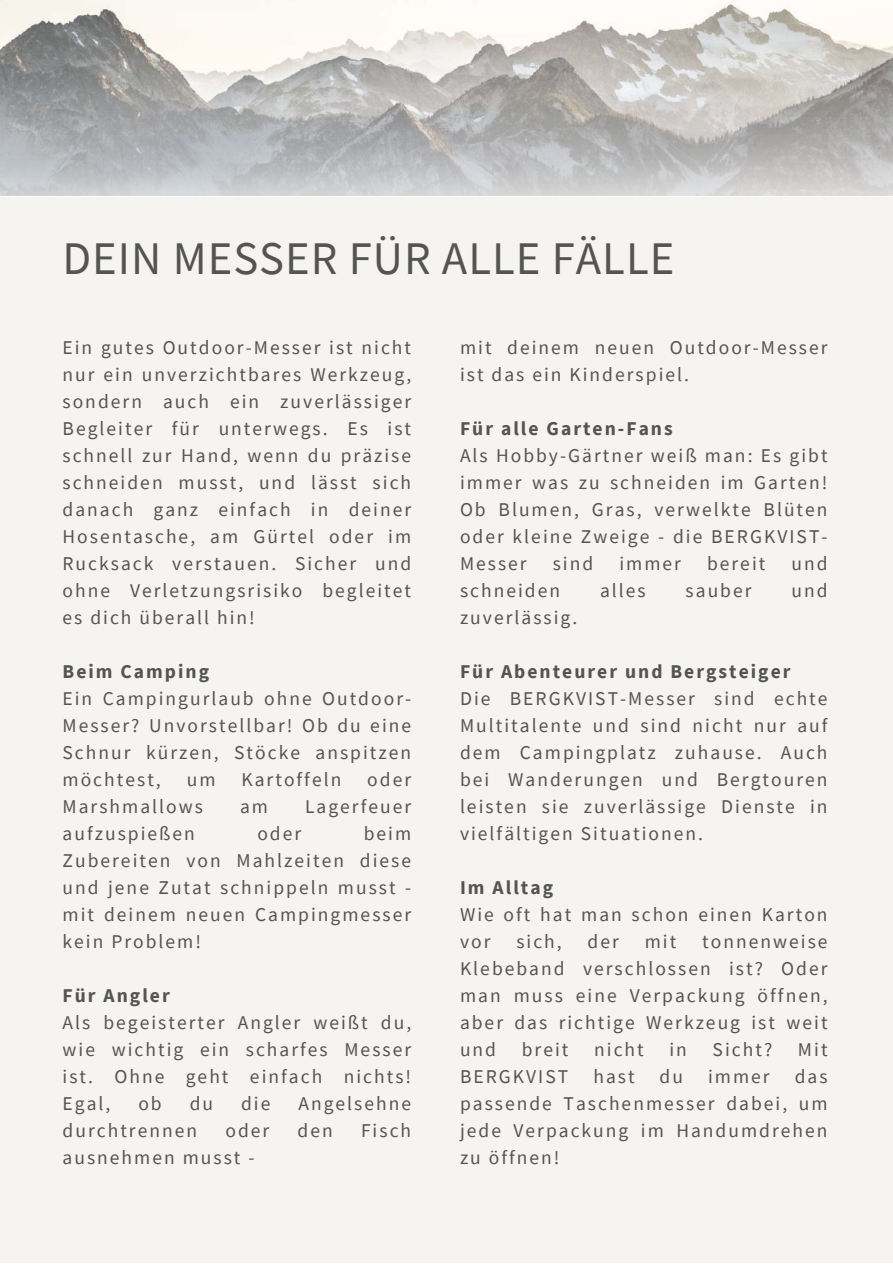
<style>
.page{position:relative;width:893px;height:1264px;background:#fff}
.page>*{position:absolute;margin:0;border:0;box-sizing:border-box;transform-origin:0 0}
.t1{font:46.8px "Source Sans Pro";letter-spacing:.02em;color:#545454}
.t2{font:19.5px/27px "Source Sans Pro";letter-spacing:.105em;color:#545454;text-align:justify}
.t3{font:700 19.5px "Source Sans Pro";letter-spacing:.105em;color:#545454}
</style>
<div class="page">
<div style="left:0;top:0;width:892px;height:1262px;background:#f6f4f0"></div>
<img style="left:0;top:0;width:892px;height:196px">
<h1 class="t1" style="left:63px;top:228px;width:613px">DEIN MESSER FÜR ALLE FÄLLE</h1>
<p class="t2" style="left:63px;top:334px;width:350px">Ein gutes Outdoor-Messer ist nicht nur ein unverzichtbares Werkzeug, sondern auch ein zuverlässiger Begleiter für unterwegs. Es ist schnell zur Hand, wenn du präzise schneiden musst, und lässt sich danach ganz einfach in deiner Hosentasche, am Gürtel oder im Rucksack verstauen. Sicher und ohne Verletzungsrisiko begleitet es dich überall hin!</p>
<p class="t3" style="left:63px;top:659px;width:148px">Beim Camping</p>
<p class="t2" style="left:63px;top:684px;width:350px">Ein Campingurlaub ohne Outdoor-Messer? Unvorstellbar! Ob du eine Schnur kürzen, Stöcke anspitzen möchtest,</p>
<p class="t2" style="left:187px;top:765px;width:30px">um</p>
<p class="t2" style="left:241px;top:765px;width:101px">Kartoffeln</p>
<p class="t2" style="left:367px;top:765px;width:45px">oder</p>
<p class="t2" style="left:63px;top:792px;width:142px">Marshmallows</p>
<p class="t2" style="left:240px;top:792px;width:29px">am</p>
<p class="t2" style="left:305px;top:792px;width:108px">Lagerfeuer</p>
<p class="t2" style="left:63px;top:819px;width:134px">aufzuspießen</p>
<p class="t2" style="left:257px;top:819px;width:45px">oder</p>
<p class="t2" style="left:63px;top:819px;width:350px;text-indent:301px">beim Zubereiten von Mahlzeiten diese und jene Zutat schnippeln musst - mit deinem neuen Campingmesser kein Problem!</p>
<p class="t3" style="left:63px;top:982px;width:109px">Für Angler</p>
<p class="t2" style="left:63px;top:1008px;width:350px">Als begeisterter Angler weißt du, wie wichtig ein scharfes Messer ist. Ohne geht einfach nichts!<br>Egal,</p>
<p class="t2" style="left:138px;top:1089px;width:25px">ob</p>
<p class="t2" style="left:190px;top:1089px;width:25px">du</p>
<p class="t2" style="left:241px;top:1089px;width:31px">die</p>
<p class="t2" style="left:298px;top:1089px;width:114px">Angelsehne</p>
<p class="t2" style="left:63px;top:1116px;width:136px">durchtrennen</p>
<p class="t2" style="left:225px;top:1116px;width:45px">oder</p>
<p class="t2" style="left:297px;top:1116px;width:37px">den</p>
<p class="t2" style="left:361px;top:1116px;width:52px">Fisch</p>
<p class="t2" style="left:63px;top:1143px;width:193px">ausnehmen musst -</p>
<p class="t2" style="left:460px;top:334px;width:369px">mit deinem neuen Outdoor-Messer ist das ein Kinderspiel.</p>
<p class="t3" style="left:460px;top:416px;width:214px">Für alle Garten-Fans</p>
<p class="t2" style="left:460px;top:442px;width:369px">Als Hobby-Gärtner weiß man: Es gibt immer was zu schneiden im Garten!<br>Ob Blumen, Gras, verwelkte Blüten oder kleine Zweige - die BERGKVIST-Messer</p>
<p class="t2" style="left:552px;top:550px;width:42px">sind</p>
<p class="t2" style="left:619px;top:550px;width:63px">immer</p>
<p class="t2" style="left:707px;top:550px;width:60px">bereit</p>
<p class="t2" style="left:791px;top:550px;width:38px">und</p>
<p class="t2" style="left:460px;top:577px;width:102px">schneiden</p>
<p class="t2" style="left:600px;top:577px;width:47px">alles</p>
<p class="t2" style="left:685px;top:577px;width:67px">sauber</p>
<p class="t2" style="left:791px;top:577px;width:38px">und</p>
<p class="t2" style="left:460px;top:604px;width:119px">zuverlässig.</p>
<p class="t3" style="left:460px;top:659px;width:332px">Für Abenteurer und Bergsteiger</p>
<p class="t2" style="left:460px;top:684px;width:369px">Die BERGKVIST-Messer sind echte Multitalente und sind nicht nur auf dem Campingplatz zuhause. Auch bei Wanderungen und Bergtouren leisten sie zuverlässige Dienste in vielfältigen Situationen.</p>
<p class="t3" style="left:460px;top:875px;width:95px">Im Alltag</p>
<p class="t2" style="left:460px;top:900px;width:369px">Wie oft hat man schon einen Karton vor</p>
<p class="t2" style="left:516px;top:927px;width:47px">sich,</p>
<p class="t2" style="left:587px;top:927px;width:33px">der</p>
<p class="t2" style="left:644px;top:927px;width:33px">mit</p>
<p class="t2" style="left:460px;top:927px;width:369px;text-indent:242px">tonnenweise Klebeband verschlossen ist? Oder man muss eine Verpackung öffnen, aber das richtige Werkzeug ist weit und</p>
<p class="t2" style="left:521px;top:1035px;width:48px">breit</p>
<p class="t2" style="left:594px;top:1035px;width:51px">nicht</p>
<p class="t2" style="left:669px;top:1035px;width:19px">in</p>
<p class="t2" style="left:712px;top:1035px;width:61px">Sicht?</p>
<p class="t2" style="left:797px;top:1035px;width:31px">Mit</p>
<p class="t2" style="left:460px;top:1062px;width:110px">BERGKVIST</p>
<p class="t2" style="left:593px;top:1062px;width:43px">hast</p>
<p class="t2" style="left:659px;top:1062px;width:25px">du</p>
<p class="t2" style="left:708px;top:1062px;width:63px">immer</p>
<p class="t2" style="left:460px;top:1062px;width:369px;text-indent:335px">das passende Taschenmesser dabei, um jede Verpackung im Handumdrehen zu öffnen!</p>
</div>
